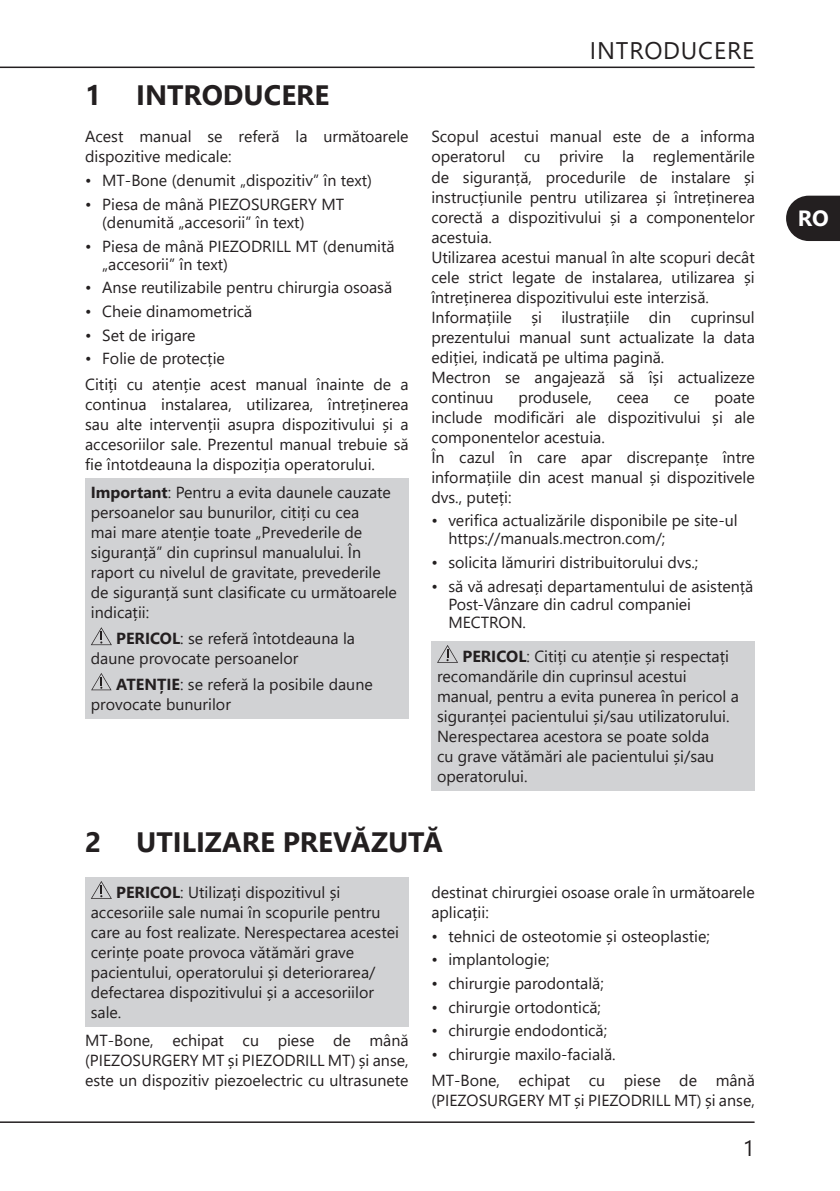
<style>
.page{position:relative;width:840px;height:1191px;background:#fff}
.page>*{position:absolute;margin:0;border:0;box-sizing:border-box;transform-origin:0 0}
.t1{font:700 28px "Segoe UI";color:#231f20}
.t2{font:24px "Segoe UI";color:#231f20}
.t3{font:700 22px "Segoe UI";color:#fff}
.t4{font:22px "Segoe UI";color:#231f20}
.t5{font:16px/20px "Segoe UI";color:#231f20}
.t6{font:16px/20px "Segoe UI";color:#231e1f}
.s1{font-weight:700}
.s2{color:#231e1f}
.s3{color:#231f20}
</style>
<div class="page">
<hr style="left:0;top:67px;width:753px;height:1px;background:#231f20">
<hr style="left:0;top:1121px;width:753px;height:2px;background:#231f20">
<svg style="left:786px;top:195px;width:53px;height:46px;background:#3a3637"></svg>
<div style="left:85px;top:478px;width:323px;height:149px;background:#d1d2d4"></div>
<div style="left:85px;top:624px;width:323px;height:49px;background:#d1d2d4"></div>
<div style="left:85px;top:669px;width:323px;height:50px;background:#d1d2d4"></div>
<svg style="left:91px;top:627px;width:21px;height:18px"></svg>
<svg style="left:91px;top:673px;width:20px;height:17px"></svg>
<div style="left:431px;top:641px;width:323px;height:150px;background:#d1d2d4"></div>
<svg style="left:437px;top:645px;width:21px;height:18px"></svg>
<div style="left:85px;top:877px;width:323px;height:150px;background:#d1d2d4"></div>
<svg style="left:91px;top:881px;width:21px;height:18px"></svg>
<h1 class="t1" style="left:85px;top:69px;width:246px">1 INTRODUCERE</h1>
<p class="t5" style="left:85px;top:125px;width:325px">Acest manual se referă la următoarele dispozitive medicale:</p>
<p class="t5" style="left:85px;top:169px;width:288px">• MT-Bone (denumit „dispozitiv” în text)</p>
<p class="t5" style="left:102px;top:194px;width:243px;line-height:18px;text-indent:-17px">• Piesa de mână PIEZOSURGERY MT (denumită „accesorii” în text)</p>
<p class="t5" style="left:102px;top:235px;width:294px;line-height:18px;text-indent:-17px">• Piesa de mână PIEZODRILL MT (denumită „accesorii” în text)</p>
<p class="t5" style="left:85px;top:276px;width:308px">• Anse reutilizabile pentru chirurgia osoasă</p>
<p class="t5" style="left:85px;top:300px;width:169px">• Cheie dinamometrică</p>
<p class="t5" style="left:85px;top:323px;width:112px">• Set de irigare</p>
<p class="t5" style="left:85px;top:344px;width:325px;line-height:25.6px">• Folie de protecție<br>Citiți cu atenție acest manual înainte de a</p>
<p class="t5" style="left:85px;top:393px;width:325px;text-align:justify">continua instalarea, utilizarea, întreținerea sau alte intervenții asupra dispozitivului și a accesoriilor sale. Prezentul manual trebuie să fie întotdeauna la dispoziția operatorului.</p>
<p class="t5" style="left:91px;top:481px;width:307px"><span class="s1">Important</span>: Pentru a evita daunele cauzate persoanelor sau bunurilor, citiți cu cea<br>mai mare atenție toate „Prevederile de siguranță” din cuprinsul manualului. În raport cu nivelul de gravitate, prevederile de siguranță sunt clasificate cu următoarele indicații:</p>
<p class="t5" style="left:91px;top:627px;width:265px;text-indent:25px"><span class="s1">PERICOL</span>: se referă întotdeauna la daune provocate persoanelor</p>
<p class="t5" style="left:91px;top:673px;width:283px;text-indent:25px"><span class="s1">ATENȚIE</span>: se referă la posibile daune provocate bunurilor</p>
<h2 class="t2" style="left:589px;top:28px;width:24px">Introducere</h2>
<p class="t5" style="left:431px;top:125px;width:325px">Scopul acestui manual este de a informa operatorul cu privire la reglementările de siguranță, procedurile de instalare și instrucțiunile pentru utilizarea și întreținerea corectă a dispozitivului și a <span class="s2">componentelor </span>acestuia.<br>Utilizarea acestui manual în alte scopuri decât cele strict legate de instalarea, utilizarea și întreținerea dispozitivului este interzisă.<br>Informațiile și ilustrațiile din cuprinsul prezentului manual sunt actualizate la data ediției, indicată pe ultima pagină.<br>Mectron se angajează să își actualizeze continuu</p>
<p class="t5" style="left:518px;top:385px;width:75px">produsele,</p>
<p class="t5" style="left:616px;top:385px;width:34px">ceea</p>
<p class="t5" style="left:673px;top:385px;width:17px">ce</p>
<p class="t5" style="left:431px;top:385px;width:325px;text-indent:283px">poate include modificări ale dispozitivului și ale componentelor acestuia.<br>În cazul în care apar discrepanțe între informațiile din acest manual și dispozitivele dvs., puteți:</p>
<p class="t5" style="left:448px;top:510px;width:291px;line-height:18px;text-indent:-17px">• verifica actualizările disponibile pe site-ul https://manuals.mectron.com/;</p>
<p class="t5" style="left:431px;top:551px;width:268px">• solicita lămuriri distribuitorului dvs.;</p>
<p class="t5" style="left:448px;top:575px;width:306px;line-height:18px;text-indent:-17px">• să vă adresați departamentului de asistență<br>Post-Vânzare din cadrul companiei<br>MECTRON.</p>
<p class="t5" style="left:437px;top:645px;width:303px;text-indent:25px"><span class="s1">PERICOL</span>: Citiți cu atenție și respectați recomandările din cuprinsul acestui manual, pentru a evita punerea în pericol a siguranței pacientului și/sau utilizatorului.<br>Nerespectarea acestora se poate solda<br>cu grave vătămări ale pacientului și/sau operatorului.</p>
<h1 class="t1" style="left:85px;top:816px;width:359px">2 UTILIZARE PREVĂZUTĂ</h1>
<p class="t5" style="left:91px;top:880px;width:309px;text-indent:25px"><span class="s1">PERICOL</span>: Utilizați dispozitivul și accesoriile sale numai în scopurile pentru care au fost realizate. Nerespectarea acestei cerințe poate provoca vătămări grave pacientului, operatorului și deteriorarea/ defectarea dispozitivului și a accesoriilor sale.</p>
<p class="t6" style="left:85px;top:1029px;width:325px"><span class="s3">MT-Bone,</span> echipat cu piese de mână (PIEZOSURGERY MT și PIEZODRILL MT) și anse,</p>
<p class="t5" style="left:85px;top:1069px;width:325px">este un dispozitiv piezoelectric cu ultrasunete</p>
<p class="t5" style="left:431px;top:880px;width:325px">destinat chirurgiei osoase orale în următoarele aplicații:</p>
<p class="t5" style="left:431px;top:924px;width:280px">• tehnici de osteotomie și osteoplastie;</p>
<p class="t5" style="left:431px;top:948px;width:120px">• implantologie;</p>
<p class="t5" style="left:431px;top:971px;width:174px">• chirurgie parodontală;</p>
<p class="t5" style="left:431px;top:995px;width:171px">• chirurgie ortodontică;</p>
<p class="t5" style="left:431px;top:1019px;width:177px">• chirurgie endodontică;</p>
<p class="t5" style="left:431px;top:1040px;width:325px;line-height:25.6px">• chirurgie maxilo-facială.<br>MT-Bone, <span class="s2">echipat cu piese de mână</span></p>
<p class="t6" style="left:431px;top:1088px;width:325px">(PIEZOSURGERY MT și PIEZODRILL MT) și anse,</p>
<h3 class="t4" style="left:742px;top:1127px;width:13px">1</h3>
<h3 class="t3" style="left:797px;top:198px;width:32px">RO</h3>
</div>
